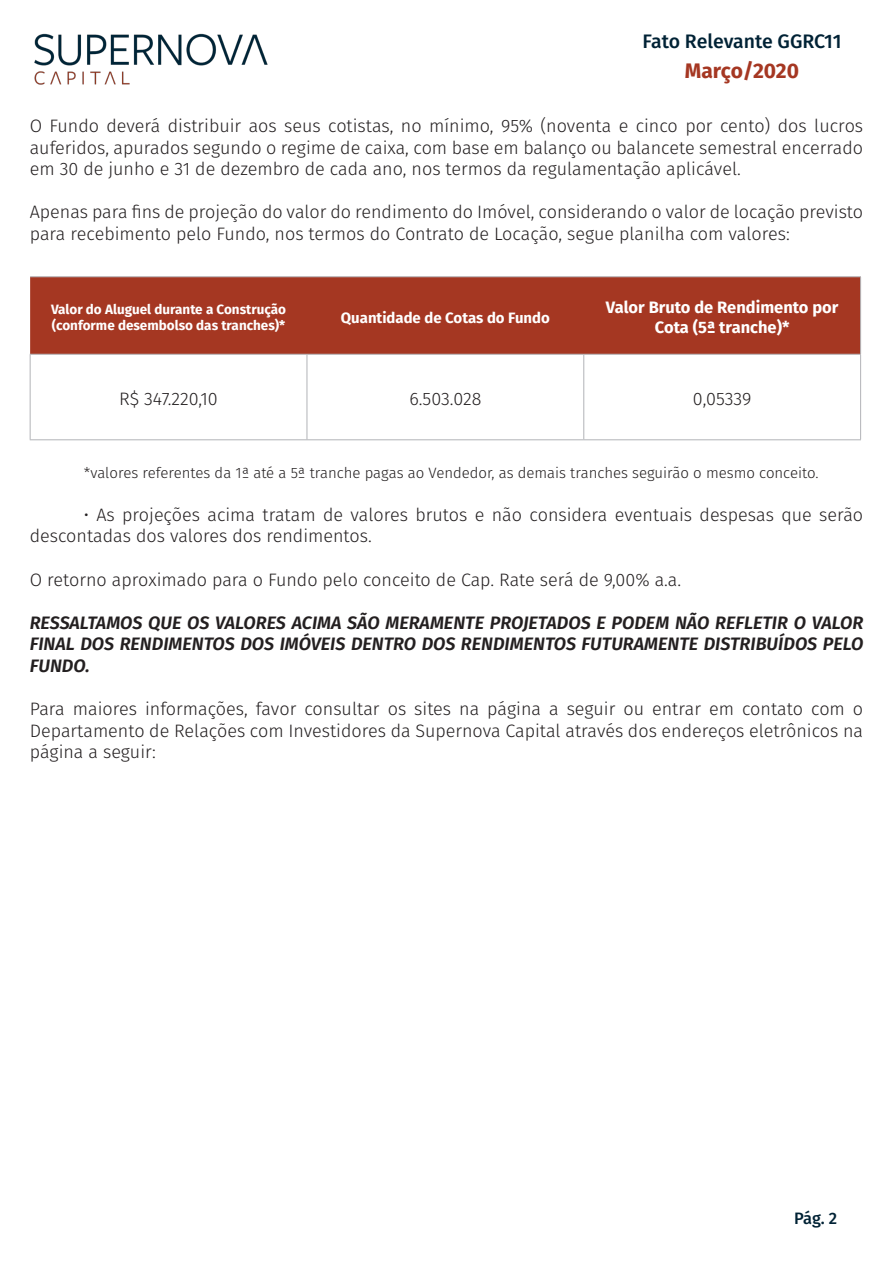
<style>
.page{position:relative;width:893px;height:1263px;background:#fff}
.page>*{position:absolute;margin:0;border:0;box-sizing:border-box;transform-origin:0 0}
.t1{font:700 21px "Fira Sans";color:#a53722}
.t2{font:500 19.5px "Fira Sans";letter-spacing:-.005em;color:#002235}
.t3{font:300 18px/21.6px "Fira Sans";color:#231f20;text-align:justify}
.t4{font:italic 600 18px/21.6px "Fira Sans";color:#231f20;text-align:justify}
.t5{font:700 16.5px/19.8px "Fira Sans";color:#fff;text-align:center}
.t6{font:500 16.5px "Fira Sans";color:#002235}
.t7{font:300 15px "Fira Sans";color:#231f20}
.t8{font:700 15px "Fira Sans";color:#fff}
.t9{font:700 13.5px "Fira Sans";color:#fff}
</style>
<div class="page">
<img style="left:34px;top:33px;width:234px;height:52px">
<div style="left:30px;top:277px;width:830px;height:77px;background:#a53722"></div>
<hr style="left:30px;top:276px;width:277px;height:1px;background:#b2b3b7">
<hr style="left:307px;top:276px;width:277px;height:1px;background:#b2b3b7">
<hr style="left:584px;top:276px;width:277px;height:1px;background:#b2b3b7">
<hr style="left:860px;top:277px;width:1px;height:77px;background:#b2b3b7">
<hr style="left:30px;top:354px;width:277px;height:1px;background:#b2b3b7">
<hr style="left:307px;top:354px;width:277px;height:1px;background:#b2b3b7">
<hr style="left:307px;top:355px;width:1px;height:84px;background:#b2b3b7">
<hr style="left:584px;top:354px;width:277px;height:1px;background:#b2b3b7">
<hr style="left:583px;top:355px;width:1px;height:84px;background:#b2b3b7">
<hr style="left:860px;top:355px;width:1px;height:84px;background:#b2b3b7">
<hr style="left:30px;top:439px;width:277px;height:1px;background:#b2b3b7">
<hr style="left:307px;top:439px;width:277px;height:1px;background:#b2b3b7">
<hr style="left:584px;top:439px;width:277px;height:1px;background:#b2b3b7">
<hr style="left:30px;top:355px;width:1px;height:84px;background:#b2b3b7">
<p class="t2" style="left:643px;top:26px;width:200px">Fato Relevante GGRC11</p>
<p class="t1" style="left:685px;top:53px;width:116px">Março/2020</p>
<p class="t3" style="left:30px;top:115px;width:835px">O Fundo deverá distribuir aos seus cotistas, no mínimo, 95% (noventa e cinco por cento) dos lucros auferidos, apurados segundo o regime de caixa, com base em balanço ou balancete semestral encerrado em 30 de junho e 31 de dezembro de cada ano, nos termos da regulamentação aplicável.</p>
<p class="t3" style="left:30px;top:201px;width:835px">Apenas para fins de projeção do valor do rendimento do Imóvel, considerando o valor de locação previsto para recebimento pelo Fundo, nos termos do Contrato de Locação, segue planilha com valores:</p>
<p class="t9" style="left:51px;top:298px;width:237px">Valor do Aluguel durante a Construção</p>
<p class="t9" style="left:52px;top:314px;width:235px">(conforme desembolso das tranches)*</p>
<p class="t8" style="left:341px;top:305px;width:210px">Quantidade de Cotas do Fundo</p>
<p class="t5" style="left:606px;top:296px;width:234px">Valor Bruto de Rendimento por<br>Cota (5ª tranche)*</p>
<p class="t3" style="left:119px;top:388px;width:100px">R$ 347.220,10</p>
<p class="t3" style="left:409px;top:388px;width:73px">6.503.028</p>
<p class="t3" style="left:693px;top:388px;width:60px">0,05339</p>
<p class="t7" style="left:84px;top:462px;width:736px">*valores referentes da 1ª até a 5ª tranche pagas ao Vendedor, as demais tranches seguirão o mesmo conceito.</p>
<p class="t3" style="left:30px;top:504px;width:835px;text-indent:54px">• As projeções acima tratam de valores brutos e não considera eventuais despesas que serão descontadas dos valores dos rendimentos.</p>
<p class="t3" style="left:30px;top:568px;width:653px">O retorno aproximado para o Fundo pelo conceito de Cap. Rate será de 9,00% a.a.</p>
<p class="t4" style="left:30px;top:611px;width:835px">RESSALTAMOS QUE OS VALORES ACIMA SÃO MERAMENTE PROJETADOS E PODEM NÃO REFLETIR O VALOR FINAL DOS RENDIMENTOS DOS IMÓVEIS DENTRO DOS RENDIMENTOS FUTURAMENTE DISTRIBUÍDOS PELO FUNDO.</p>
<p class="t3" style="left:30px;top:698px;width:835px">Para maiores informações, favor consultar os sites na página a seguir ou entrar em contato com o Departamento de Relações com Investidores da Supernova Capital através dos endereços eletrônicos na página a seguir:</p>
<p class="t6" style="left:794px;top:1205px;width:45px">Pág. 2</p>
</div>
